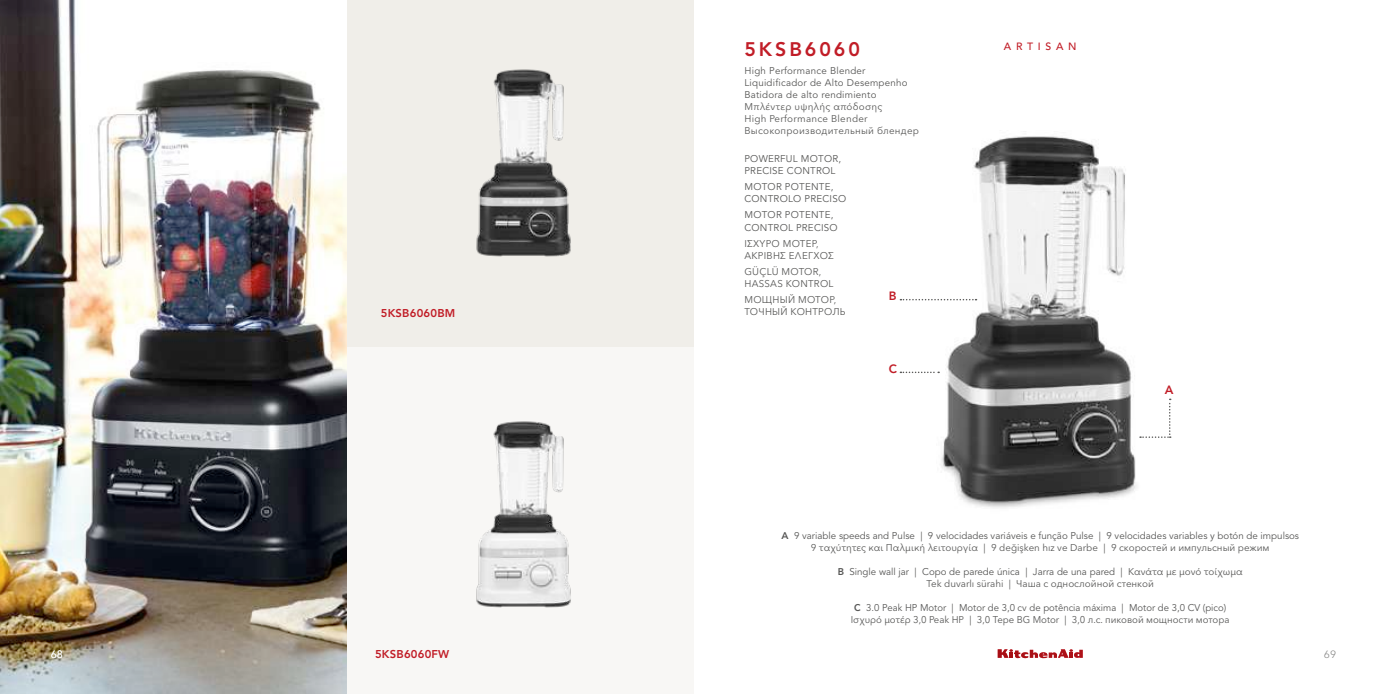
<style>
.page{position:relative;width:1387px;height:694px;background:#fff}
.page>*{position:absolute;margin:0;border:0;box-sizing:border-box;transform-origin:0 0}
.t1{font:800 19.5px "Avenir LT Std";letter-spacing:.15em;color:#c11d27}
.t2{font:800 12px "Avenir LT Std";color:#c11d27}
.t3{font:800 11.25px "Avenir LT Std";letter-spacing:.02em;color:#c11d27}
.t4{font:500 10.5px "Avenir LT Std";letter-spacing:.45em;color:#c11d27}
.t5{font:300 10.5px "Avenir LT Std";color:#878786}
.t6{font:300 10.5px "Avenir LT Std";color:#fff}
.t7{font:9.75px "Avenir LT Std";color:#575756}
.t8{font:9.75px "Avenir Next W1 G";color:#575756}
.t9{font:9.75px/12px "Avenir LT Std";letter-spacing:.025em;color:#575756}
.t10{font:9.75px/12px "Avenir Next W1 G";letter-spacing:.025em;color:#575756}
.s1{font-weight:800}
.s2{font-family:"Avenir LT Std"}
.s3{font-family:"Avenir Next W1 G"}
</style>
<div class="page">
<img style="left:918px;top:136px;width:241px;height:372px">
<svg style="left:1139px;top:398px;width:31px;height:39px"></svg>
<svg style="left:900px;top:299px;width:76px;height:1px"></svg>
<div style="left:347px;top:347px;width:346px;height:346px;background:#f8f7f5"></div>
<div style="left:347px;top:0;width:346px;height:347px;background:#f0eee9"></div>
<img style="left:476px;top:421px;width:95px;height:187px">
<img style="left:476px;top:69px;width:95px;height:188px">
<img style="left:0;top:0;width:347px;height:693px">
<svg style="left:900px;top:371px;width:39px;height:2px"></svg>
<svg style="left:997px;top:649px;width:85px;height:8px"></svg>
<p class="t6" style="left:51px;top:648px;width:13px">68</p>
<p class="t3" style="left:381px;top:306px;width:76px">5KSB6060BM</p>
<p class="t3" style="left:375px;top:646px;width:76px">5KSB6060FW</p>
<h1 class="t1" style="left:744px;top:38px;width:117px">5KSB6060</h1>
<p class="t9" style="left:744px;top:65px;width:165px">High Performance Blender<br>Liquidificador de Alto Desempenho<br>Batidora de alto rendimiento</p>
<p class="t10" style="left:744px;top:100px;width:176px">Μπλέντερ υψηλής απόδοσης<br>High Performance Blender<br>Высокопроизводительный блендер</p>
<p class="t9" style="left:744px;top:153px;width:98px">POWERFUL MOTOR,<br>PRECISE CONTROL</p>
<p class="t9" style="left:744px;top:181px;width:103px">MOTOR POTENTE,<br>CONTROLO PRECISO</p>
<p class="t9" style="left:744px;top:209px;width:95px">MOTOR POTENTE,<br>CONTROL PRECISO</p>
<p class="t10" style="left:744px;top:237px;width:91px">ΙΣΧΥΡΟ ΜΟΤΕΡ,<br>ΑΚΡΙΒΗΣ ΕΛΕΓΧΟΣ</p>
<p class="t10" style="left:744px;top:265px;width:91px">GÜÇLÜ MOTOR,<br>HASSAS KONTROL</p>
<p class="t10" style="left:744px;top:294px;width:103px">МОЩНЫЙ МОТОР,<br>ТОЧНЫЙ КОНТРОЛЬ</p>
<p class="t2" style="left:888px;top:288px;width:9px">B</p>
<p class="t2" style="left:888px;top:361px;width:10px">C</p>
<p class="t4" style="left:1003px;top:40px;width:74px">ARTISAN</p>
<p class="t2" style="left:1164px;top:383px;width:10px">A</p>
<p class="t7" style="left:781px;top:530px;width:519px"><span class="s1">A</span> 9 variable speeds and Pulse | 9 velocidades variáveis e função Pulse | 9 velocidades variables y botón de impulsos</p>
<p class="t8" style="left:810px;top:541px;width:460px">9 ταχύτητες και Παλμική λειτουργία <span class="s2">|</span> 9 değişken hız ve Darbe <span class="s2">|</span> 9 скоростей и импульсный режим</p>
<p class="t7" style="left:837px;top:566px;width:406px"><span class="s1">B</span> Single wall jar | Copo de parede única | Jarra de una pared | <span class="s3">Κανάτα με μονό τοίχωμα</span></p>
<p class="t8" style="left:926px;top:577px;width:229px">Tek duvarlı sürahi <span class="s2">|</span> Чаша с однослойной стенкой</p>
<p class="t7" style="left:854px;top:602px;width:373px"><span class="s1">C</span> 3.0 Peak HP Motor | Motor de 3,0 cv de potência máxima | Motor de 3,0 CV (pico)</p>
<p class="t8" style="left:850px;top:613px;width:380px">Ισχυρό μοτέρ 3,0 Peak HP <span class="s2">|</span> 3,0 Tepe BG Motor <span class="s2">|</span> 3,0 л.с. пиковой мощности мотора</p>
<p class="t5" style="left:1323px;top:648px;width:13px">69</p>
</div>
